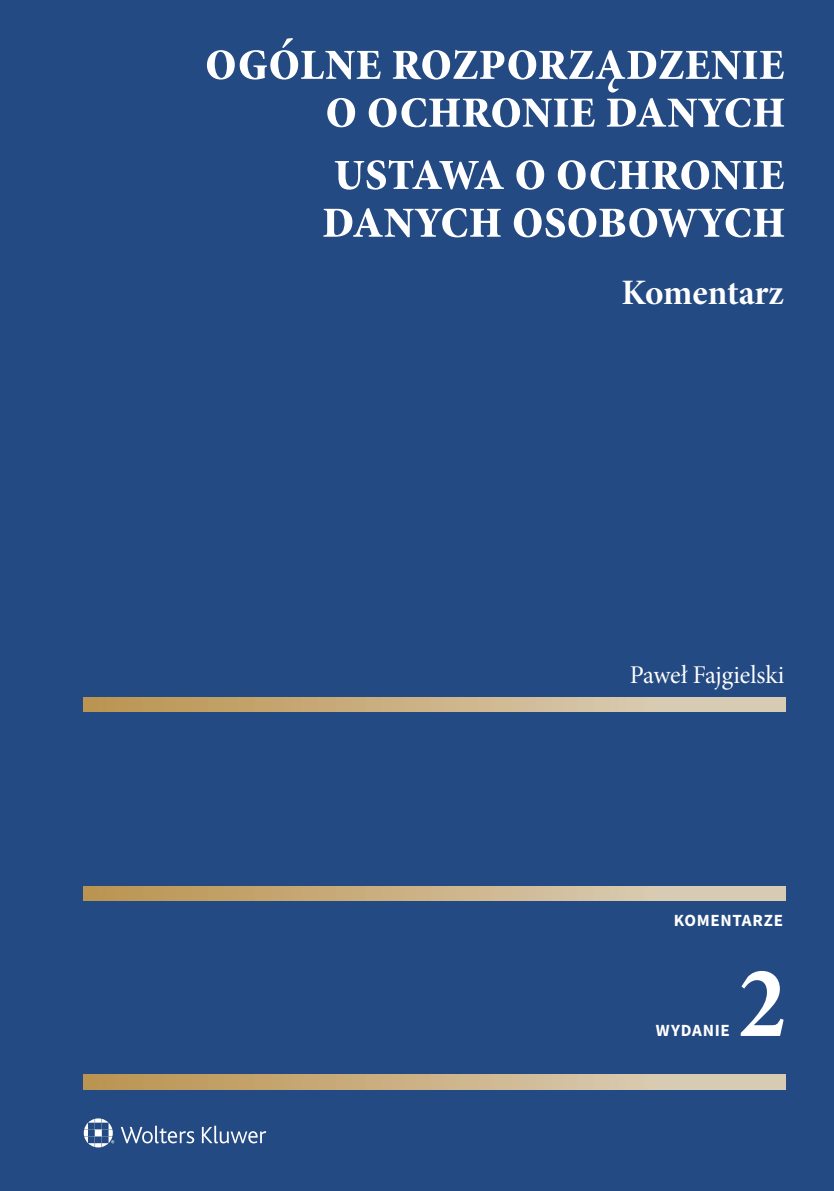
<style>
.page{position:relative;width:834px;height:1191px;background:#fff}
.page>*{position:absolute;margin:0;border:0;box-sizing:border-box;transform-origin:0 0}
.t1{font:700 condensed 102.38px "Minion Pro";color:#fff}
.t2{font:59.68px/47.8px "Minion Pro Bold Cn Subh";letter-spacing:-.01em;color:#fff;text-align:right}
.t3{font:35.88px "Minion Pro Bold Subh";letter-spacing:-.005em;color:#fff}
.t4{font:25.55px "Minion Pro Subh";letter-spacing:-.005em;color:#fff}
.t5{font:700 17.15px "Source Sans Pro";letter-spacing:.04em;color:#fff}
</style>
<div class="page">
<div style="left:0;top:0;width:833px;height:1191px;background:#244a83"></div>
<svg style="left:84px;top:1118px;width:182px;height:29px"></svg>
<svg style="left:84px;top:697px;width:701px;height:15px;background:#ccb388"></svg>
<svg style="left:84px;top:1074px;width:701px;height:15px;background:#ccb388"></svg>
<svg style="left:84px;top:886px;width:701px;height:14px;background:#ccb388"></svg>
<p class="t2" style="left:205px;top:36px;width:582px">Ogólne rozporządzenie o ochronie danych</p>
<p class="t2" style="left:322px;top:146px;width:465px;text-align:left">Ustawa o ochronie danych osobowych</p>
<p class="t3" style="left:621px;top:268px;width:164px">Komentarz</p>
<p class="t4" style="left:629px;top:658px;width:156px">Paweł Fajgielski</p>
<p class="t5" style="left:673px;top:909px;width:111px">KOMENTARZE</p>
<p class="t5" style="left:655px;top:1018px;width:76px">WYDANIE</p>
<h1 class="t1" style="left:738px;top:932px;width:49px">2</h1>
</div>
